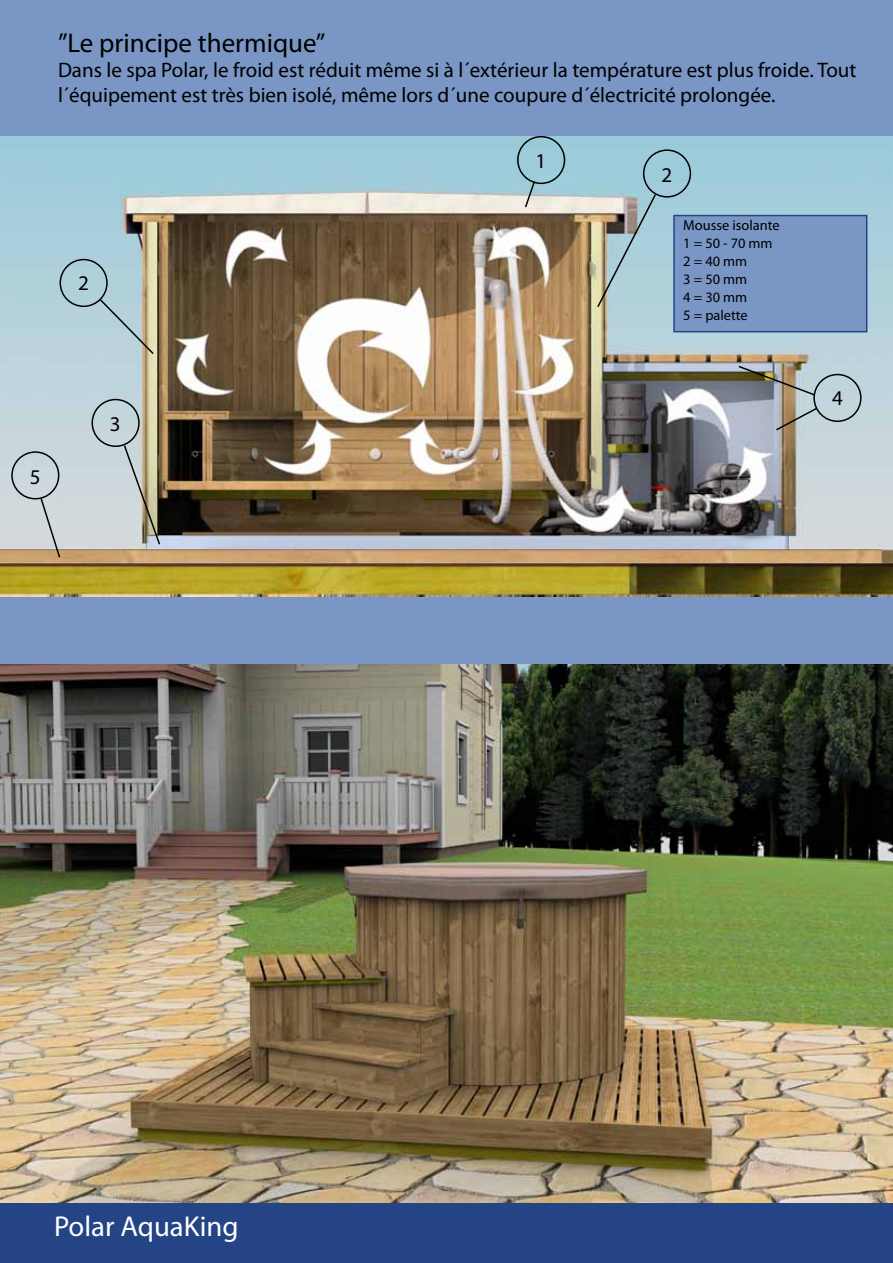
<style>
.page{position:relative;width:893px;height:1263px;background:#fff}
.page>*{position:absolute;margin:0;border:0;box-sizing:border-box;transform-origin:0 0}
.t1{font:28.8px "Myriad Pro";color:#fff}
.t2{font:27px "Myriad Pro";color:#000}
.t3{font:21px/25.2px "Myriad Pro";color:#000}
.t4{font:14.4px/18px "Myriad Pro";color:#000}
</style>
<div class="page">
<div style="left:0;top:1198px;width:893px;height:65px;background:#244486"></div>
<img style="left:0;top:136px;width:893px;height:461px">
<div style="left:0;top:597px;width:893px;height:97px;background:#7a96c5"></div>
<div style="left:0;top:0;width:893px;height:136px;background:#7a96c5"></div>
<div style="left:517px;top:136px;width:48px;height:48px;border:2px solid #000;border-radius:50%"></div>
<div style="left:60px;top:259px;width:48px;height:48px;border:2px solid #000;border-radius:50%"></div>
<div style="left:11px;top:451px;width:48px;height:48px;border:2px solid #000;border-radius:50%"></div>
<div style="left:92px;top:399px;width:48px;height:48px;border:2px solid #000;border-radius:50%"></div>
<div style="left:643px;top:149px;width:48px;height:49px;border:2px solid #000;border-radius:50%"></div>
<svg style="left:524px;top:180px;width:12px;height:29px"></svg>
<img style="left:596px;top:193px;width:61px;height:116px">
<svg style="left:98px;top:298px;width:57px;height:58px;background:#b6c6c5"></svg>
<svg style="left:123px;top:444px;width:38px;height:102px;background:#b1b1a5"></svg>
<svg style="left:39px;top:497px;width:22px;height:62px"></svg>
<div style="left:813px;top:374px;width:49px;height:48px;border:2px solid #000;border-radius:50%"></div>
<svg style="left:774px;top:406px;width:44px;height:26px"></svg>
<svg style="left:737px;top:364px;width:79px;height:33px;background:#8f918b"></svg>
<img style="left:0;top:664px;width:893px;height:538px">
<div style="left:674px;top:216px;width:193px;height:116px;background:#7a96c5"></div>
<div style="left:673px;top:215px;width:194px;height:117px;border:2px solid #244486"></div>
<p class="t2" style="left:58px;top:26px;width:269px">”Le principe thermique”</p>
<p class="t3" style="left:58px;top:57px;width:800px">Dans le spa Polar, le froid est réduit même si à l´extérieur la température est plus froide. Tout l´équipement est très bien isolé, même lors d´une coupure d´électricité prolongée.</p>
<p class="t3" style="left:78px;top:270px;width:12px">2</p>
<p class="t3" style="left:536px;top:148px;width:12px">1</p>
<p class="t3" style="left:662px;top:162px;width:12px">2</p>
<p class="t4" style="left:683px;top:216px;width:98px">Mousse isolante<br>1 = 50 - 70 mm<br>2 = 40 mm<br>3 = 50 mm<br>4 = 30 mm<br>5 = palette</p>
<p class="t3" style="left:30px;top:464px;width:12px">5</p>
<p class="t3" style="left:110px;top:411px;width:12px">3</p>
<p class="t3" style="left:832px;top:385px;width:12px">4</p>
<h1 class="t1" style="left:54px;top:1208px;width:186px">Polar AquaKing</h1>
</div>
